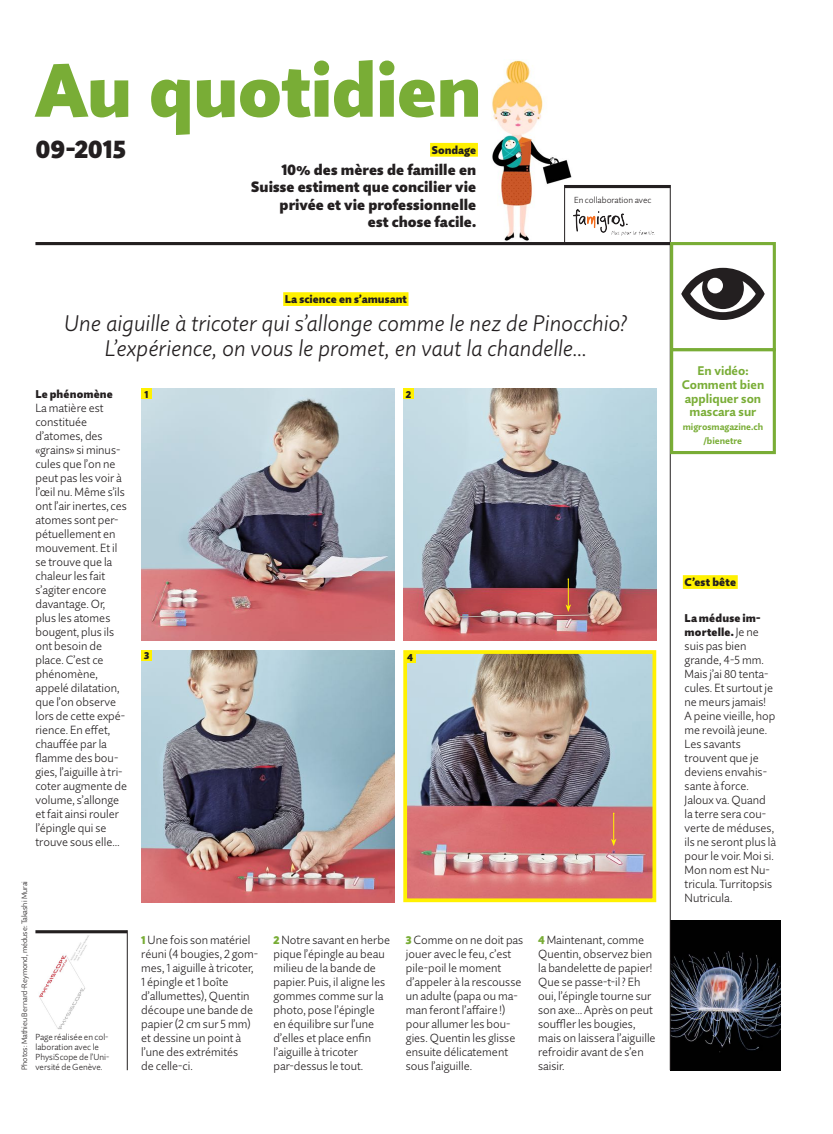
<style>
.page{position:relative;width:833px;height:1134px;background:#fff}
.page>*{position:absolute;margin:0;border:0;box-sizing:border-box;transform-origin:0 0}
.t1{font:900 75px "Quire Sans Pro";letter-spacing:-.01em;color:#79ad36}
.t2{font:900 25px "Quire Sans Pro";letter-spacing:-.005em;color:#231f20}
.t3{font:italic 300 22.5px/25px "Quire Sans Pro";color:#231f20;text-align:center}
.t4{font:900 15px/17.5px "Quire Sans Pro";letter-spacing:.005em;color:#231f20;text-align:right}
.t5{font:700 12.5px/13.8px "Quire Sans Pro";color:#79ad36;text-align:center}
.t6{font:300 11.75px/14px "Quire Sans Pro";color:#231f20}
.t7{font:900 11.25px/14px "Quire Sans Pro";letter-spacing:.015em;color:#231f20}
.t8{font:900 10px "Quire Sans Pro";color:#231f20}
.t9{font:700 9.38px/13.8px "Quire Sans Pro";color:#79ad36;text-align:center}
.t10{font:300 8.75px/10px "Quire Sans Pro";color:#231f20}
.t11{font:300 7.75px "Quire Sans Pro";color:#231f20}
.s1{font-weight:900;font-size:11.25px;color:#79ad36}
.s2{font-weight:300;font-size:11.75px}
.s3{font-size:11.5px}
</style>
<div class="page">
<img style="left:141px;top:389px;width:253px;height:252px">
<img style="left:141px;top:650px;width:253px;height:252px">
<img style="left:403px;top:389px;width:253px;height:252px">
<img style="left:408px;top:655px;width:243px;height:242px">
<div style="left:403px;top:650px;width:253px;height:252px;border:4px solid #fff101"></div>
<svg style="left:565px;top:578px;width:6px;height:34px"></svg>
<svg style="left:611px;top:813px;width:5px;height:33px"></svg>
<div style="left:141px;top:389px;width:11px;height:10px;background:#fff101"></div>
<div style="left:141px;top:650px;width:11px;height:11px;background:#fff101"></div>
<div style="left:403px;top:389px;width:11px;height:10px;background:#fff101"></div>
<div style="left:405px;top:652px;width:10px;height:10px;background:#fff101"></div>
<img style="left:671px;top:921px;width:109px;height:149px">
<img style="left:491px;top:60px;width:85px;height:181px">
<img style="left:573px;top:209px;width:81px;height:26px">
<div style="left:430px;top:143px;width:48px;height:14px;background:#fff101"></div>
<div style="left:283px;top:292px;width:125px;height:14px;background:#fff101"></div>
<div style="left:683px;top:575px;width:54px;height:14px;background:#fff101"></div>
<img style="left:39px;top:935px;width:50px;height:94px">
<hr style="left:35px;top:930px;width:92px;height:3px;background:#231f20">
<hr style="left:127px;top:930px;width:1px;height:140px;background:#231f20">
<hr style="left:35px;top:242px;width:635px;height:3px;background:#231f20">
<hr style="left:670px;top:244px;width:1px;height:826px;background:#231f20">
<hr style="left:564px;top:185px;width:106px;height:3px;background:#231f20">
<hr style="left:670px;top:185px;width:1px;height:57px;background:#231f20">
<hr style="left:564px;top:185px;width:1px;height:57px;background:#231f20">
<div style="left:670px;top:348px;width:106px;height:106px;border:3px solid #79ad36"></div>
<div style="left:670px;top:242px;width:106px;height:109px;background:#fff;border:3px solid #79ad36"></div>
<svg style="left:681px;top:268px;width:83px;height:52px"></svg>
<h1 class="t1" style="left:35px;top:42px;width:448px">Au quotidien</h1>
<h2 class="t2" style="left:35px;top:133px;width:92px">09-2015</h2>
<p class="t7" style="left:432px;top:142px;width:46px">Sondage</p>
<p class="t4" style="left:251px;top:160px;width:226px">10% des mères de famille en<br>Suisse estiment que concilier vie privée et vie professionnelle<br>est chose facile.</p>
<p class="t10" style="left:574px;top:195px;width:79px">En collaboration avec</p>
<p class="t7" style="left:285px;top:292px;width:123px">La science en s’amusant</p>
<h3 class="t3" style="left:64px;top:310px;width:564px">Une aiguille à tricoter qui s’allonge comme le nez de Pinocchio?<br>L’expérience, on vous le promet, en vaut la chandelle…</h3>
<p class="t7" style="left:35px;top:387px;width:79px">Le phénomène</p>
<p class="t6" style="left:35px;top:401px;width:93px">La matière est constituée d’atomes, des «grains» si minus&shy;cules que l’on ne peut pas les voir à l’œil nu. Même s’ils ont l’air inertes, ces atomes sont per&shy;pétuellement en mouvement. Et il se trouve que la chaleur les fait s’agiter encore davantage. Or, plus les atomes bougent, plus ils ont besoin de place. C’est ce phénomène, appelé dilatation, que l’on observe lors de cette expé&shy;rience. En effet, chauffée par la flamme des bou&shy;gies, l’aiguille à tri&shy;coter augmente de volume, s’allonge et fait ainsi rouler l’épingle qui se trouve sous elle…</p>
<p class="t8" style="left:145px;top:388px;width:6px">1</p>
<p class="t8" style="left:406px;top:388px;width:7px">2</p>
<p class="t8" style="left:144px;top:649px;width:7px">3</p>
<p class="t8" style="left:407px;top:651px;width:7px">4</p>
<p class="t11" style="left:20px;top:1070px;width:191px;rotate:-90deg">Photos: Mathieu Bernard-Reymond, méduse: Takashi Murai</p>
<p class="t10" style="left:35px;top:1032px;width:75px">Page réalisée en col&shy;laboration avec le<br>PhysiScope de l’Uni-</p>
<p class="t10" style="left:35px;top:1062px;width:69px">versité de Genève.</p>
<p class="t6" style="left:141px;top:933px;width:118px"><span class="s1">1</span> Une fois son matériel réuni (4 bougies, 2 gom&shy;mes, 1 aiguille à tricoter,<br>1 épingle et 1 boîte d’allumettes), Quentin découpe une bande de papier (2 cm sur 5 mm) et dessine un point à l’une des extrémités<br>de celle-ci.</p>
<p class="t6" style="left:273px;top:933px;width:118px"><span class="s1">2</span> Notre savant en herbe pique l’épingle au beau milieu de la bande de papier. Puis, il aligne les gommes comme sur la photo, pose l’épingle<br>en équilibre sur l’une d’elles et place enfin l’aiguille à tricoter par-dessus le tout.</p>
<p class="t6" style="left:406px;top:933px;width:119px"><span class="s1">3</span> Comme on ne doit pas jouer avec le feu, c’est pile-poil le moment d’appeler à la rescousse un adulte (papa ou ma&shy;man feront l’affaire !) pour allumer les bou&shy;gies. Quentin les glisse ensuite délicatement sous l’aiguille.</p>
<p class="t6" style="left:538px;top:933px;width:119px"><span class="s1">4</span> Maintenant, comme<br>Quentin, observez bien la bandelette de papier!<br>Que se passe-t-il ? Eh oui, l’épingle tourne sur son axe… Après on peut souffler les bougies, mais on laissera l’aiguille refroidir avant de s’en saisir.</p>
<p class="t5" style="left:681px;top:364px;width:84px">En vidéo:<br>Comment bien appliquer son mascara sur</p>
<p class="t9" style="left:682px;top:420px;width:82px">migrosmagazine.ch /bienetre</p>
<p class="t7" style="left:684px;top:575px;width:53px">C’est bête</p>
<p class="t7" style="left:684px;top:611px;width:77px">La méduse im&shy;mortelle. <span class="s2">Je ne</span></p>
<p class="t6" style="left:684px;top:639px;width:93px">suis pas bien grande, 4-5 mm.<br>Mais j’ai <span class="s3">80</span> tenta&shy;cules. Et surtout je ne meurs jamais!<br>A peine vieille, hop me revoilà jeune.<br>Les savants trouvent que je deviens envahis&shy;sante à force.<br>Jaloux va. Quand la terre sera cou&shy;verte de méduses, ils ne seront plus là pour le voir. Moi si.<br>Mon nom est Nu&shy;tricula. Turritopsis<br>Nutricula.</p>
</div>
